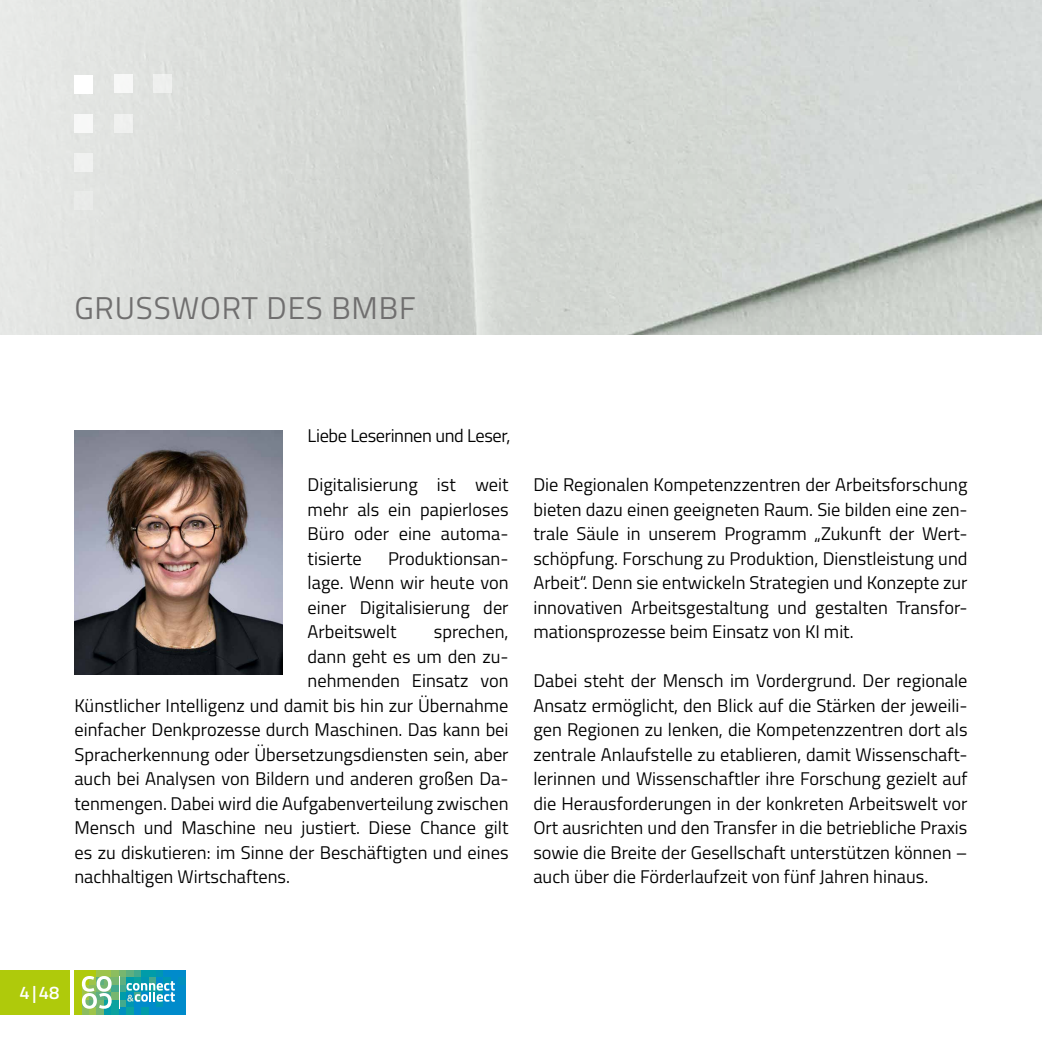
<style>
.page{position:relative;width:1042px;height:1042px;background:#fff}
.page>*{position:absolute;margin:0;border:0;box-sizing:border-box;transform-origin:0 0}
.Heading_1_auf_Bild{font:31.5px "Titillium Text";letter-spacing:.025em;color:#706f6f}
.copy{font:18.38px/24.5px "Titillium Text";color:#000;text-align:justify}
.copy-2{font:18.38px "Titillium Text";letter-spacing:-.02em;color:#000}
.t1{font:500 18.38px "Titillium Text";color:#fff}
</style>
<div class="page">
<img style="left:0;top:0;width:1042px;height:334px">
<div style="left:74px;top:114px;width:19px;height:18px;background:#f7f8f7"></div>
<div style="left:114px;top:114px;width:18px;height:18px;background:#eff0ef"></div>
<div style="left:74px;top:153px;width:19px;height:18px;background:#f0f1f0"></div>
<div style="left:74px;top:75px;width:19px;height:18px;background:#fff"></div>
<div style="left:114px;top:74px;width:18px;height:19px;background:#f7f8f7"></div>
<div style="left:154px;top:74px;width:18px;height:19px;background:#eeefee"></div>
<div style="left:74px;top:192px;width:19px;height:18px;background:#e9eae9"></div>
<img style="left:74px;top:430px;width:209px;height:245px">
<div style="left:0;top:970px;width:69px;height:44px;background:#afca0b"></div>
<div style="left:74px;top:970px;width:8px;height:7px;background:#afca0b"></div>
<div style="left:82px;top:970px;width:7px;height:7px;background:#afca0b"></div>
<div style="left:89px;top:970px;width:8px;height:7px;background:#afca0b"></div>
<div style="left:97px;top:970px;width:7px;height:7px;background:#9ec44a"></div>
<div style="left:104px;top:970px;width:8px;height:7px;background:#9ec44a"></div>
<div style="left:112px;top:970px;width:7px;height:7px;background:#8cbd5f"></div>
<div style="left:119px;top:970px;width:7px;height:7px;background:#77b670"></div>
<div style="left:126px;top:970px;width:8px;height:7px;background:#5faf80"></div>
<div style="left:134px;top:970px;width:7px;height:7px;background:#43a98d"></div>
<div style="left:141px;top:970px;width:8px;height:7px;background:#009ca9"></div>
<div style="left:149px;top:970px;width:7px;height:7px;background:#009ca9"></div>
<div style="left:156px;top:970px;width:8px;height:7px;background:#0096b2"></div>
<div style="left:164px;top:970px;width:7px;height:7px;background:#008bcb"></div>
<div style="left:171px;top:970px;width:8px;height:7px;background:#008bcb"></div>
<div style="left:179px;top:970px;width:7px;height:7px;background:#008bcb"></div>
<div style="left:74px;top:977px;width:8px;height:8px;background:#afca0b"></div>
<div style="left:112px;top:977px;width:7px;height:8px;background:#77b670"></div>
<div style="left:119px;top:977px;width:7px;height:8px;background:#5faf80"></div>
<div style="left:126px;top:977px;width:8px;height:8px;background:#009ca9"></div>
<div style="left:134px;top:977px;width:7px;height:8px;background:#0ba29f"></div>
<div style="left:141px;top:977px;width:8px;height:8px;background:#0096b2"></div>
<div style="left:149px;top:977px;width:7px;height:8px;background:#43a98d"></div>
<div style="left:156px;top:977px;width:8px;height:8px;background:#008bcb"></div>
<div style="left:164px;top:977px;width:7px;height:8px;background:#0096b2"></div>
<div style="left:171px;top:977px;width:8px;height:8px;background:#008bcb"></div>
<div style="left:179px;top:977px;width:7px;height:8px;background:#0090bf"></div>
<div style="left:74px;top:985px;width:8px;height:7px;background:#afca0b"></div>
<div style="left:112px;top:985px;width:7px;height:7px;background:#43a98d"></div>
<div style="left:119px;top:985px;width:7px;height:7px;background:#43a98d"></div>
<div style="left:171px;top:985px;width:8px;height:7px;background:#008bcb"></div>
<div style="left:179px;top:985px;width:7px;height:7px;background:#008bcb"></div>
<div style="left:74px;top:992px;width:8px;height:8px;background:#afca0b"></div>
<div style="left:112px;top:992px;width:7px;height:8px;background:#77b670"></div>
<div style="left:119px;top:992px;width:7px;height:8px;background:#009ca9"></div>
<div style="left:171px;top:992px;width:8px;height:8px;background:#008bcb"></div>
<div style="left:179px;top:992px;width:7px;height:8px;background:#008bcb"></div>
<div style="left:74px;top:1000px;width:8px;height:7px;background:#afca0b"></div>
<div style="left:112px;top:1000px;width:7px;height:7px;background:#0ba29f"></div>
<div style="left:119px;top:1000px;width:7px;height:7px;background:#43a98d"></div>
<svg style="left:126px;top:1001px;width:8px;height:6px"></svg>
<svg style="left:134px;top:1001px;width:7px;height:6px"></svg>
<svg style="left:141px;top:1001px;width:8px;height:6px"></svg>
<div style="left:149px;top:1000px;width:7px;height:7px;background:#008bcb"></div>
<svg style="left:156px;top:1001px;width:8px;height:6px"></svg>
<svg style="left:164px;top:1001px;width:7px;height:6px"></svg>
<div style="left:171px;top:1000px;width:8px;height:7px;background:#008bcb"></div>
<div style="left:179px;top:1000px;width:7px;height:7px;background:#008bcb"></div>
<div style="left:74px;top:1007px;width:8px;height:7px;background:#afca0b"></div>
<div style="left:82px;top:1007px;width:7px;height:7px;background:#8cbd5f"></div>
<div style="left:89px;top:1007px;width:8px;height:7px;background:#9ec44a"></div>
<div style="left:97px;top:1007px;width:7px;height:7px;background:#77b670"></div>
<div style="left:104px;top:1007px;width:8px;height:7px;background:#009ca9"></div>
<div style="left:112px;top:1007px;width:7px;height:7px;background:#0ba29f"></div>
<div style="left:119px;top:1007px;width:7px;height:7px;background:#0090bf"></div>
<div style="left:126px;top:1007px;width:8px;height:7px;background:#0ba29f"></div>
<div style="left:134px;top:1007px;width:7px;height:7px;background:#008bcb"></div>
<div style="left:141px;top:1007px;width:8px;height:7px;background:#009ca9"></div>
<div style="left:149px;top:1007px;width:7px;height:7px;background:#008bcb"></div>
<div style="left:156px;top:1007px;width:8px;height:7px;background:#008bcb"></div>
<div style="left:164px;top:1007px;width:7px;height:7px;background:#008bcb"></div>
<div style="left:171px;top:1007px;width:8px;height:7px;background:#008bcb"></div>
<div style="left:179px;top:1007px;width:7px;height:7px;background:#008bcb"></div>
<svg style="left:126px;top:981px;width:49px;height:20px"></svg>
<svg style="left:82px;top:976px;width:30px;height:32px"></svg>
<hr style="left:119px;top:976px;width:1px;height:32px;background:#fff">
<p class="Heading_1_auf_Bild" style="left:74px;top:285px;width:343px">GRUSSWORT DES BMBF</p>
<p class="copy-2" style="left:308px;top:422px;width:204px">Liebe Leserinnen und Leser,</p>
<p class="copy" style="left:308px;top:471px;width:202px">Digitalisierung ist weit mehr als ein papierloses Büro oder eine automa&shy;tisierte</p>
<p class="copy" style="left:308px;top:545px;width:202px;text-indent:80px">Produktionsan&shy;lage. Wenn wir heute von einer Digitalisierung der Arbeitswelt</p>
<p class="copy" style="left:434px;top:618px;width:76px">sprechen,</p>
<p class="copy" style="left:308px;top:643px;width:202px">dann geht es um den zu-</p>
<p class="copy" style="left:308px;top:667px;width:202px">nehmenden Einsatz von</p>
<p class="copy" style="left:74px;top:692px;width:436px">Künstlicher Intelligenz und damit bis hin zur Übernahme</p>
<p class="copy" style="left:74px;top:716px;width:436px">einfacher Denkprozesse durch Maschinen. Das kann bei</p>
<p class="copy" style="left:74px;top:741px;width:436px">Spracherkennung oder Übersetzungsdiensten sein, aber</p>
<p class="copy" style="left:74px;top:765px;width:436px">auch bei Analysen von Bildern und anderen großen Da-</p>
<p class="copy" style="left:74px;top:790px;width:436px">tenmengen. Dabei wird die Aufgabenverteilung zwischen</p>
<p class="copy" style="left:74px;top:814px;width:436px">Mensch und Maschine neu justiert. Diese Chance gilt</p>
<p class="copy" style="left:74px;top:839px;width:436px">es zu diskutieren: im Sinne der Beschäftigten und eines</p>
<p class="copy" style="left:74px;top:863px;width:217px">nachhaltigen Wirtschaftens.</p>
<p class="copy" style="left:533px;top:471px;width:436px">Die Regionalen Kompetenzzentren der Arbeitsforschung bieten dazu einen geeigneten Raum. Sie bilden eine zen&shy;trale Säule in unserem Programm „Zukunft der Wert&shy;schöpfung. Forschung zu Produktion, Dienstleistung und Arbeit“. Denn sie entwickeln Strategien und Konzepte zur innovativen Arbeitsgestaltung und gestalten Transfor&shy;mationsprozesse beim Einsatz von KI mit.</p>
<p class="copy" style="left:533px;top:667px;width:436px">Dabei steht der Mensch im Vordergrund. Der regionale Ansatz ermöglicht, den Blick auf die Stärken der jeweili&shy;gen Regionen zu lenken, die Kompetenzzentren dort als zentrale Anlaufstelle zu etablieren, damit Wissenschaft&shy;lerinnen und Wissenschaftler ihre Forschung gezielt auf die Herausforderungen in der konkreten Arbeitswelt vor Ort ausrichten und den Transfer in die betriebliche Praxis sowie die Breite der Gesellschaft unterstützen können – auch über die Förderlaufzeit von fünf Jahren hinaus.</p>
<p class="t1" style="left:20px;top:979px;width:41px">4|48</p>
</div>
